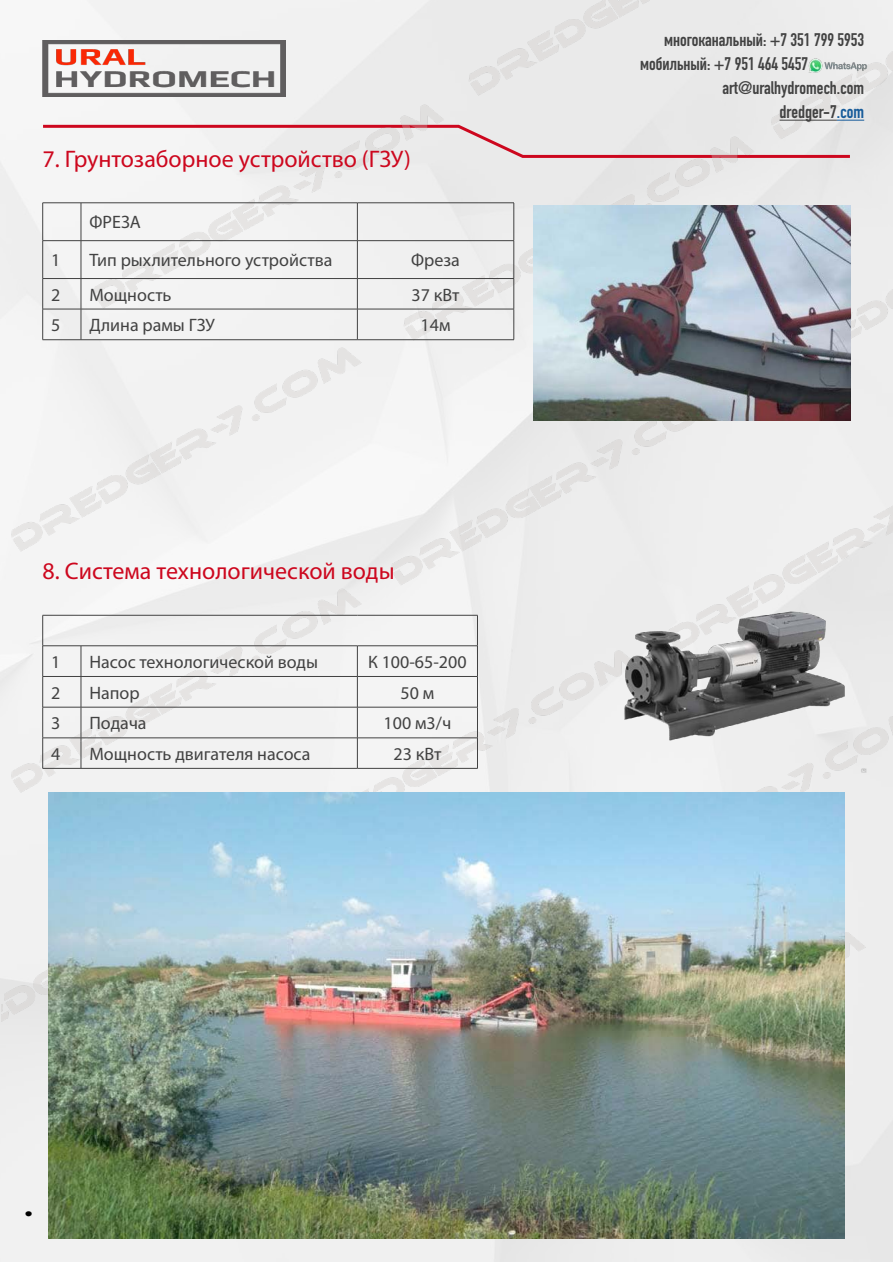
<style>
.page{position:relative;width:893px;height:1263px;background:#fff}
.page>*{position:absolute;margin:0;border:0;box-sizing:border-box;transform-origin:0 0}
.t1{font:24px "Myriad Pro";color:#cd071e}
.t2{font:18px "Myriad Pro";color:#424242}
.t3{font:700 18px "DIN Condensed";color:#424242}
.s1{color:#165b9a}
</style>
<div class="page">
<img style="left:0;top:160px;width:1px;height:1097px">
<img style="left:1px;top:0;width:892px;height:1262px">
<hr style="left:43px;top:615px;width:38px;height:1px;background:#424242">
<hr style="left:42px;top:615px;width:1px;height:31px;background:#424242">
<hr style="left:81px;top:615px;width:276px;height:1px;background:#424242">
<hr style="left:357px;top:615px;width:121px;height:1px;background:#424242">
<hr style="left:43px;top:645px;width:38px;height:1px;background:#424242">
<hr style="left:42px;top:646px;width:1px;height:30px;background:#424242">
<hr style="left:81px;top:645px;width:276px;height:1px;background:#424242">
<hr style="left:81px;top:646px;width:1px;height:30px;background:#424242">
<hr style="left:357px;top:646px;width:1px;height:30px;background:#424242">
<hr style="left:477px;top:646px;width:1px;height:30px;background:#424242">
<hr style="left:43px;top:676px;width:38px;height:1px;background:#424242">
<hr style="left:42px;top:677px;width:1px;height:30px;background:#424242">
<hr style="left:81px;top:676px;width:276px;height:1px;background:#424242">
<hr style="left:81px;top:677px;width:1px;height:30px;background:#424242">
<hr style="left:357px;top:676px;width:121px;height:1px;background:#424242">
<hr style="left:357px;top:677px;width:1px;height:30px;background:#424242">
<hr style="left:477px;top:677px;width:1px;height:30px;background:#424242">
<hr style="left:43px;top:707px;width:38px;height:1px;background:#424242">
<hr style="left:42px;top:707px;width:1px;height:31px;background:#424242">
<hr style="left:81px;top:707px;width:276px;height:1px;background:#424242">
<hr style="left:81px;top:707px;width:1px;height:31px;background:#424242">
<hr style="left:357px;top:707px;width:121px;height:1px;background:#424242">
<hr style="left:357px;top:707px;width:1px;height:31px;background:#424242">
<hr style="left:477px;top:707px;width:1px;height:31px;background:#424242">
<hr style="left:43px;top:738px;width:38px;height:1px;background:#424242">
<hr style="left:42px;top:738px;width:1px;height:30px;background:#424242">
<hr style="left:81px;top:738px;width:276px;height:1px;background:#424242">
<hr style="left:81px;top:738px;width:1px;height:30px;background:#424242">
<hr style="left:357px;top:738px;width:121px;height:1px;background:#424242">
<hr style="left:357px;top:738px;width:1px;height:30px;background:#424242">
<hr style="left:477px;top:738px;width:1px;height:30px;background:#424242">
<hr style="left:43px;top:768px;width:38px;height:1px;background:#424242">
<hr style="left:81px;top:768px;width:276px;height:1px;background:#424242">
<hr style="left:357px;top:768px;width:121px;height:1px;background:#424242">
<hr style="left:477px;top:615px;width:1px;height:31px;background:#424242">
<hr style="left:357px;top:645px;width:121px;height:1px;background:#424242">
<hr style="left:43px;top:203px;width:38px;height:1px;background:#424242">
<hr style="left:42px;top:203px;width:1px;height:37px;background:#424242">
<hr style="left:81px;top:203px;width:276px;height:1px;background:#424242">
<hr style="left:81px;top:203px;width:1px;height:37px;background:#424242">
<hr style="left:357px;top:203px;width:1px;height:37px;background:#424242">
<hr style="left:43px;top:240px;width:38px;height:1px;background:#424242">
<hr style="left:42px;top:241px;width:1px;height:37px;background:#424242">
<hr style="left:81px;top:240px;width:276px;height:1px;background:#424242">
<hr style="left:81px;top:241px;width:1px;height:37px;background:#424242">
<hr style="left:357px;top:241px;width:1px;height:37px;background:#424242">
<hr style="left:514px;top:241px;width:1px;height:37px;background:#424242">
<hr style="left:43px;top:278px;width:38px;height:1px;background:#424242">
<hr style="left:42px;top:279px;width:1px;height:30px;background:#424242">
<hr style="left:81px;top:278px;width:276px;height:1px;background:#424242">
<hr style="left:81px;top:279px;width:1px;height:30px;background:#424242">
<hr style="left:357px;top:278px;width:157px;height:1px;background:#424242">
<hr style="left:357px;top:279px;width:1px;height:30px;background:#424242">
<hr style="left:514px;top:279px;width:1px;height:30px;background:#424242">
<hr style="left:43px;top:309px;width:38px;height:1px;background:#424242">
<hr style="left:42px;top:309px;width:1px;height:31px;background:#424242">
<hr style="left:81px;top:309px;width:276px;height:1px;background:#424242">
<hr style="left:81px;top:309px;width:1px;height:31px;background:#424242">
<hr style="left:357px;top:309px;width:157px;height:1px;background:#424242">
<hr style="left:357px;top:309px;width:1px;height:31px;background:#424242">
<hr style="left:514px;top:309px;width:1px;height:31px;background:#424242">
<hr style="left:43px;top:339px;width:38px;height:1px;background:#424242">
<hr style="left:81px;top:339px;width:276px;height:1px;background:#424242">
<hr style="left:357px;top:339px;width:157px;height:1px;background:#424242">
<hr style="left:514px;top:203px;width:1px;height:37px;background:#424242">
<hr style="left:357px;top:240px;width:157px;height:1px;background:#424242">
<hr style="left:357px;top:203px;width:157px;height:1px;background:#424242">
<img style="left:595px;top:585px;width:271px;height:187px">
<img style="left:534px;top:205px;width:316px;height:216px">
<img style="left:49px;top:792px;width:795px;height:447px">
<img style="left:805px;top:58px;width:66px;height:17px">
<svg style="left:40px;top:120px;width:824px;height:39px"></svg>
<h1 class="t1" style="left:43px;top:144px;width:370px">7. Грунтозаборное устройство (ГЗУ)</h1>
<p class="t2" style="left:89px;top:211px;width:53px">ФРЕЗА</p>
<p class="t2" style="left:51px;top:249px;width:11px">1</p>
<p class="t2" style="left:89px;top:249px;width:244px">Тип рыхлительного устройства</p>
<p class="t2" style="left:411px;top:249px;width:50px">Фреза</p>
<p class="t2" style="left:51px;top:283px;width:11px">2</p>
<p class="t2" style="left:89px;top:283px;width:84px">Мощность</p>
<p class="t2" style="left:412px;top:283px;width:49px">37 кВт</p>
<p class="t2" style="left:51px;top:314px;width:11px">5</p>
<p class="t2" style="left:89px;top:314px;width:127px">Длина рамы ГЗУ</p>
<p class="t2" style="left:421px;top:314px;width:31px">14м</p>
<h1 class="t1" style="left:43px;top:556px;width:354px">8. Система технологической воды</h1>
<p class="t2" style="left:51px;top:651px;width:11px">1</p>
<p class="t2" style="left:89px;top:651px;width:230px">Насос технологической воды</p>
<p class="t2" style="left:368px;top:651px;width:100px">К 100-65-200</p>
<p class="t2" style="left:51px;top:681px;width:11px">2</p>
<p class="t2" style="left:89px;top:681px;width:52px">Напор</p>
<p class="t2" style="left:401px;top:681px;width:35px">50 м</p>
<p class="t2" style="left:51px;top:712px;width:11px">3</p>
<p class="t2" style="left:89px;top:712px;width:59px">Подача</p>
<p class="t2" style="left:384px;top:712px;width:69px">100 м3/ч</p>
<p class="t2" style="left:51px;top:743px;width:11px">4</p>
<p class="t2" style="left:89px;top:743px;width:222px">Мощность двигателя насоса</p>
<p class="t2" style="left:393px;top:743px;width:49px">23 кВт</p>
<p class="t3" style="left:664px;top:28px;width:202px">многоканальный: +7 351 799 5953</p>
<p class="t3" style="left:640px;top:52px;width:170px">мобильный: +7 951 464 5457</p>
<p class="t3" style="left:723px;top:76px;width:143px">art@uralhydromech.com</p>
<p class="t3" style="left:779px;top:100px;width:86px">dredger-7<span class="s1">.com</span></p>
</div>
